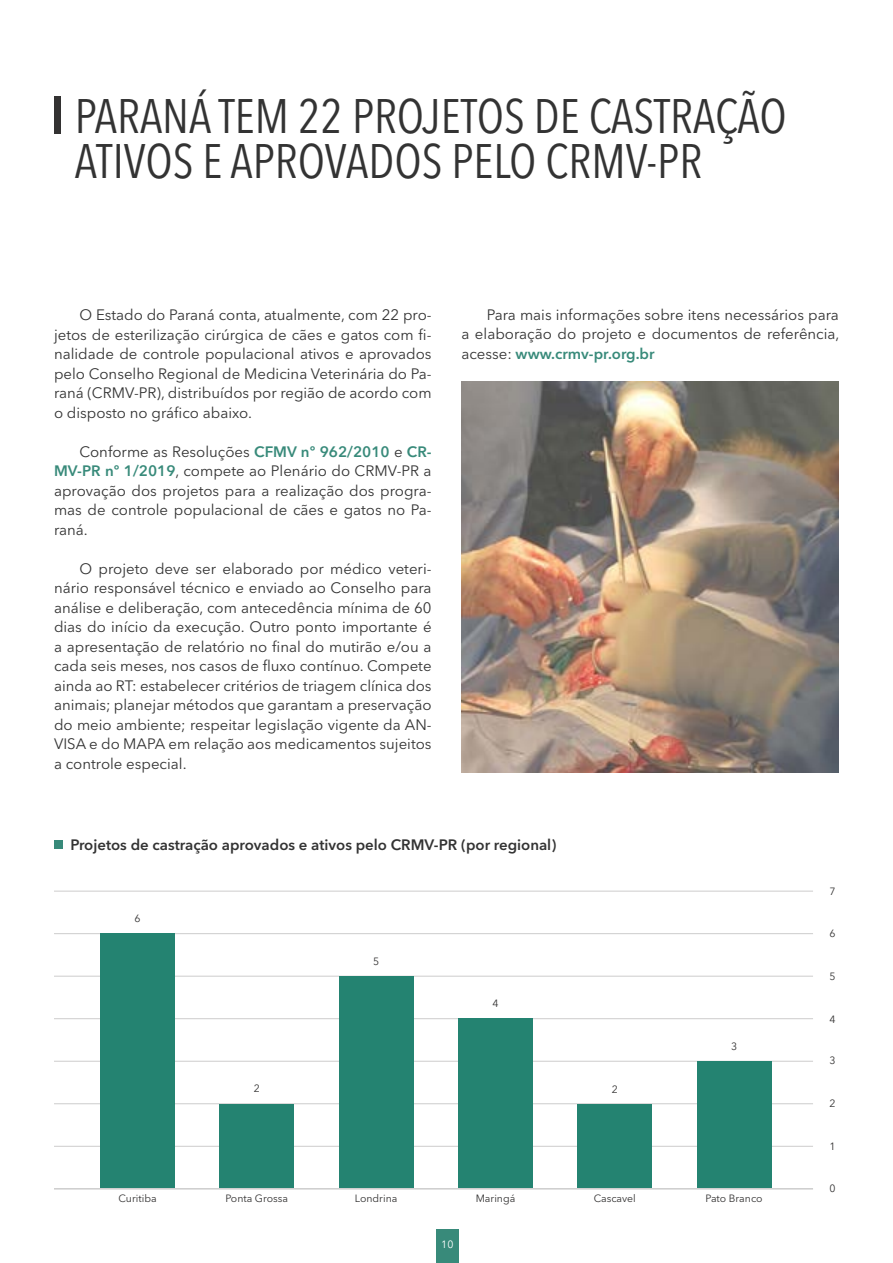
<style>
.page{position:relative;width:893px;height:1263px;background:#fff}
.page>*{position:absolute;margin:0;border:0;box-sizing:border-box;transform-origin:0 0}
.t1{font:condensed 48px/45px "Avenir Next LT Pro";color:#333}
.t2{font:15px/19.5px "Avenir Next LT Pro";color:#333;text-align:justify}
.t3{font:600 15px "Avenir Next LT Pro";color:#333}
.t4{font:10.5px "Avenir Next LT Pro";color:#333232}
.t5{font:10.5px "Avenir Next LT Pro";color:#fff}
.s1{font-weight:600;color:#388a7a}
</style>
<div class="page">
<div style="left:436px;top:1229px;width:22px;height:34px;background:#388a7a"></div>
<div style="left:54px;top:97px;width:7px;height:37px;background:#333232"></div>
<hr style="left:54px;top:1188px;width:759px;height:1px;background:#cdcccc">
<hr style="left:54px;top:1146px;width:759px;height:1px;background:#cdcccc">
<hr style="left:54px;top:1103px;width:759px;height:1px;background:#cdcccc">
<hr style="left:54px;top:1061px;width:759px;height:1px;background:#cdcccc">
<hr style="left:54px;top:1018px;width:759px;height:1px;background:#cdcccc">
<hr style="left:54px;top:976px;width:759px;height:1px;background:#cdcccc">
<hr style="left:54px;top:933px;width:759px;height:1px;background:#cdcccc">
<hr style="left:54px;top:891px;width:759px;height:1px;background:#cdcccc">
<div style="left:100px;top:933px;width:75px;height:255px;background:#248371"></div>
<div style="left:220px;top:1104px;width:74px;height:84px;background:#248371"></div>
<div style="left:339px;top:976px;width:74px;height:212px;background:#248371"></div>
<div style="left:458px;top:1019px;width:75px;height:169px;background:#248371"></div>
<div style="left:578px;top:1104px;width:74px;height:84px;background:#248371"></div>
<div style="left:697px;top:1061px;width:74px;height:127px;background:#248371"></div>
<div style="left:54px;top:841px;width:8px;height:8px;background:#388a7a"></div>
<img style="left:461px;top:382px;width:378px;height:391px">
<h1 class="t1" style="left:75px;top:93px;width:714px">PARANÁ TEM 22 PROJETOS DE CASTRAÇÃO<br>ATIVOS E APROVADOS PELO CRMV-PR</h1>
<p class="t2" style="left:54px;top:305px;width:379px;text-indent:26px">O Estado do Paraná conta, atualmente, com 22 pro&shy;jetos de esterilização cirúrgica de cães e gatos com fi&shy;nalidade de controle populacional ativos e aprovados pelo Conselho Regional de Medicina Veterinária do Pa&shy;raná (CRMV-PR), distribuídos por região de acordo com o disposto no gráfico abaixo.</p>
<p class="t2" style="left:54px;top:441px;width:379px;text-indent:26px">Conforme as Resoluções <span class="s1">CFMV nº 962/2010</span> e <span class="s1">CR-MV-PR nº 1/2019</span>, compete ao Plenário do CRMV-PR a aprovação dos projetos para a realização dos progra&shy;mas de controle populacional de cães e gatos no Pa&shy;raná.</p>
<p class="t2" style="left:54px;top:558px;width:379px;text-indent:26px">O projeto deve ser elaborado por médico veteri&shy;nário responsável técnico e enviado ao Conselho para análise e deliberação, com antecedência mínima de 60 dias do início da execução. Outro ponto importante é a apresentação de relatório no final do mutirão e/ou a cada seis meses, nos casos de fluxo contínuo. Compete ainda ao RT: estabelecer critérios de triagem clínica dos animais; planejar métodos que garantam a preservação do meio ambiente; respeitar legislação vigente da AN-VISA e do MAPA em relação aos medicamentos sujeitos a controle especial.</p>
<p class="t2" style="left:461px;top:305px;width:380px;text-indent:26px">Para mais informações sobre itens necessários para a elaboração do projeto e documentos de referência, acesse: <span class="s1">www.crmv-pr.org.br</span></p>
<p class="t3" style="left:71px;top:835px;width:487px">Projetos de castração aprovados e ativos pelo CRMV-PR (por regional)</p>
<p class="t4" style="left:134px;top:912px;width:8px">6</p>
<p class="t4" style="left:254px;top:1082px;width:8px">2</p>
<p class="t4" style="left:373px;top:955px;width:8px">5</p>
<p class="t4" style="left:492px;top:997px;width:8px">4</p>
<p class="t4" style="left:612px;top:1083px;width:8px">2</p>
<p class="t4" style="left:731px;top:1040px;width:8px">3</p>
<p class="t4" style="left:118px;top:1192px;width:40px">Curitiba</p>
<p class="t4" style="left:226px;top:1192px;width:64px">Ponta Grossa</p>
<p class="t4" style="left:355px;top:1192px;width:44px">Londrina</p>
<p class="t4" style="left:476px;top:1192px;width:41px">Maringá</p>
<p class="t4" style="left:594px;top:1192px;width:44px">Cascavel</p>
<p class="t4" style="left:706px;top:1192px;width:59px">Pato Branco</p>
<p class="t5" style="left:441px;top:1238px;width:14px">10</p>
<p class="t4" style="left:829px;top:885px;width:8px">7</p>
<p class="t4" style="left:829px;top:927px;width:8px">6</p>
<p class="t4" style="left:829px;top:970px;width:8px">5</p>
<p class="t4" style="left:829px;top:1013px;width:8px">4</p>
<p class="t4" style="left:829px;top:1054px;width:8px">3</p>
<p class="t4" style="left:829px;top:1097px;width:8px">2</p>
<p class="t4" style="left:829px;top:1140px;width:8px">1</p>
<p class="t4" style="left:829px;top:1182px;width:8px">0</p>
</div>
